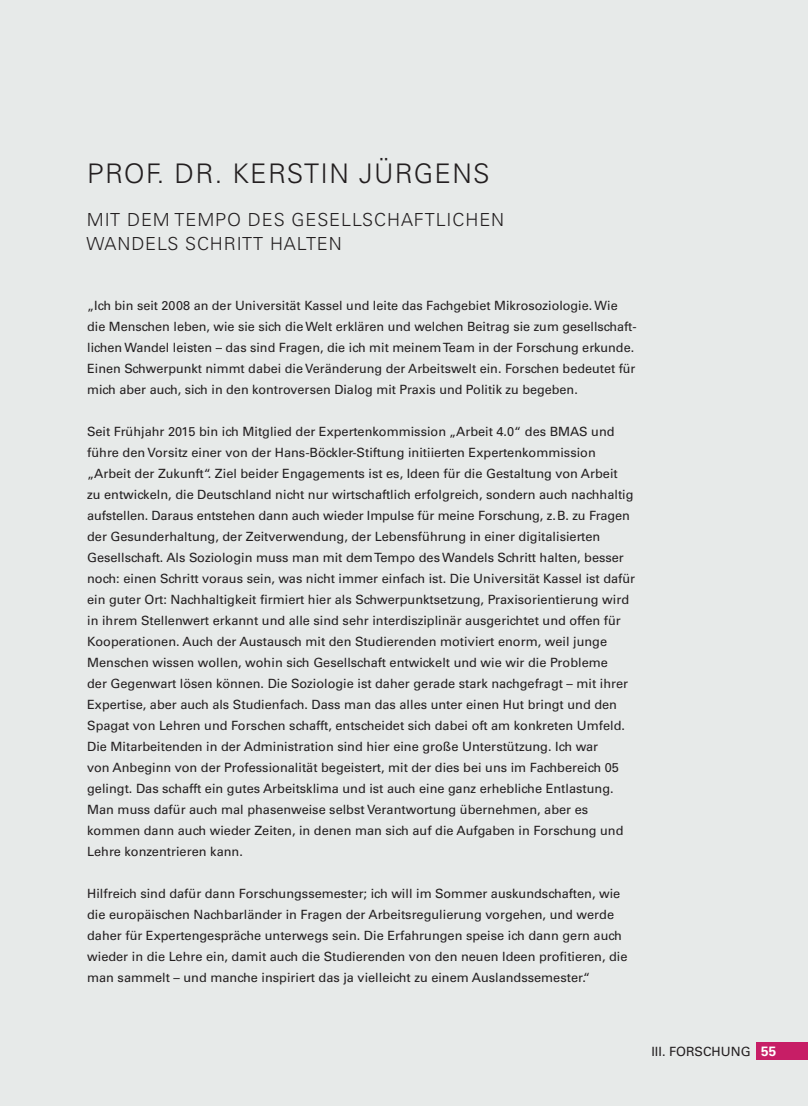
<style>
.page{position:relative;width:808px;height:1106px;background:#e7eae9}
.page>*{position:absolute;margin:0;border:0;box-sizing:border-box;transform-origin:0 0}
.t1{font:300 27px "Univers LT";letter-spacing:.05em;color:#231f20}
.t2{font:300 18px "Univers LT";letter-spacing:.05em;color:#231f20}
.t3{font:12.75px/21px "Univers LT";color:#231f20}
.s1{font-weight:700;font-size:13.5px;color:#fff}
</style>
<div class="page">
<div style="left:757px;top:1042px;width:51px;height:17px;background:#c71e66"></div>
<h1 class="t1" style="left:87px;top:158px;width:163px">PROF. DR. KERSTIN</h1>
<h1 class="t1" style="left:359px;top:158px;width:55px">JÜRGENS</h1>
<h2 class="t2" style="left:87px;top:208px;width:12px">MIT</h2>
<h2 class="t2" style="left:127px;top:208px;width:62px">DEM TEM</h2>
<h2 class="t2" style="left:215px;top:208px;width:85px">PO DES GESELLSCHA</h2>
<h2 class="t2" style="left:414px;top:208px;width:23px">FTLICHEN</h2>
<h2 class="t2" style="left:86px;top:232px;width:16px">WAN</h2>
<h2 class="t2" style="left:131px;top:232px;width:22px">DELS</h2>
<h2 class="t2" style="left:185px;top:232px;width:9px">SCHRITT</h2>
<h2 class="t2" style="left:270px;top:232px;width:7px">HALTEN</h2>
<p class="t3" style="left:87px;top:294px;width:551px">„Ich bin seit 2008 an der Universität Kassel und leite das Fachgebiet Mikrosoziologie. Wie die Menschen leben, wie sie sich die Welt erklären und welchen Beitrag sie zum gesellschaft&shy;lichen Wandel leisten – das sind Fragen, die ich mit meinem Team in der Forschung erkunde.<br>Einen Schwerpunkt nimmt dabei die Veränderung der Arbeitswelt ein. Forschen bedeutet für mich aber auch, sich in den kontroversen Dialog mit Praxis und Politik zu begeben.</p>
<p class="t3" style="left:87px;top:420px;width:549px">Seit Frühjahr 2015 bin ich Mitglied der Expertenkommission „Arbeit 4.0“ des BMAS und führe den Vorsitz einer von der Hans-Böckler-Stiftung initiierten Expertenkommission „Arbeit der Zukunft“. Ziel beider Engagements ist es, Ideen für die Gestaltung von Arbeit<br>zu entwickeln, die Deutschland nicht nur wirtschaftlich erfolgreich, sondern auch nachhaltig aufstellen. Daraus entstehen dann auch wieder Impulse für meine Forschung, z.B. zu Fragen der Gesunderhaltung, der Zeitverwendung, der Lebensführung in einer digitalisierten Gesellschaft. Als Soziologin muss man mit dem Tempo des Wandels Schritt halten, besser noch: einen Schritt voraus sein, was nicht immer einfach ist. Die Universität Kassel ist dafür ein guter Ort: Nachhaltigkeit firmiert hier als Schwerpunktsetzung, Praxisorientierung wird in ihrem Stellenwert erkannt und alle sind sehr interdisziplinär ausgerichtet und offen für Kooperationen. Auch der Austausch mit den Studierenden motiviert enorm, weil junge Menschen wissen wollen, wohin sich Gesellschaft entwickelt und wie wir die Probleme<br>der Gegenwart lösen können. Die Soziologie ist daher gerade stark nachgefragt – mit ihrer Expertise, aber auch als Studienfach. Dass man das alles unter einen Hut bringt und den Spagat von Lehren und Forschen schafft, entscheidet sich dabei oft am konkreten Umfeld.<br>Die Mitarbeitenden in der Administration sind hier eine große Unterstützung. Ich war<br>von Anbeginn von der Professionalität begeistert, mit der dies bei uns im Fachbereich 05 gelingt. Das schafft ein gutes Arbeitsklima und ist auch eine ganz erhebliche Entlastung.<br>Man muss dafür auch mal phasenweise selbst Verantwortung übernehmen, aber es kommen dann auch wieder Zeiten, in denen man sich auf die Aufgaben in Forschung und Lehre konzentrieren kann.</p>
<p class="t3" style="left:87px;top:882px;width:542px">Hilfreich sind dafür dann Forschungssemester; ich will im Sommer auskundschaften, wie die europäischen Nachbarländer in Fragen der Arbeitsregulierung vorgehen, und werde daher für Expertengespräche unterwegs sein. Die Erfahrungen speise ich dann gern auch wieder in die Lehre ein, damit auch die Studierenden von den neuen Ideen profitieren, die man sammelt – und manche inspiriert das ja vielleicht zu einem Auslandssemester.“</p>
<p class="t3" style="left:651px;top:1041px;width:126px">III. FORSCHUNG <span class="s1">55</span></p>
</div>
